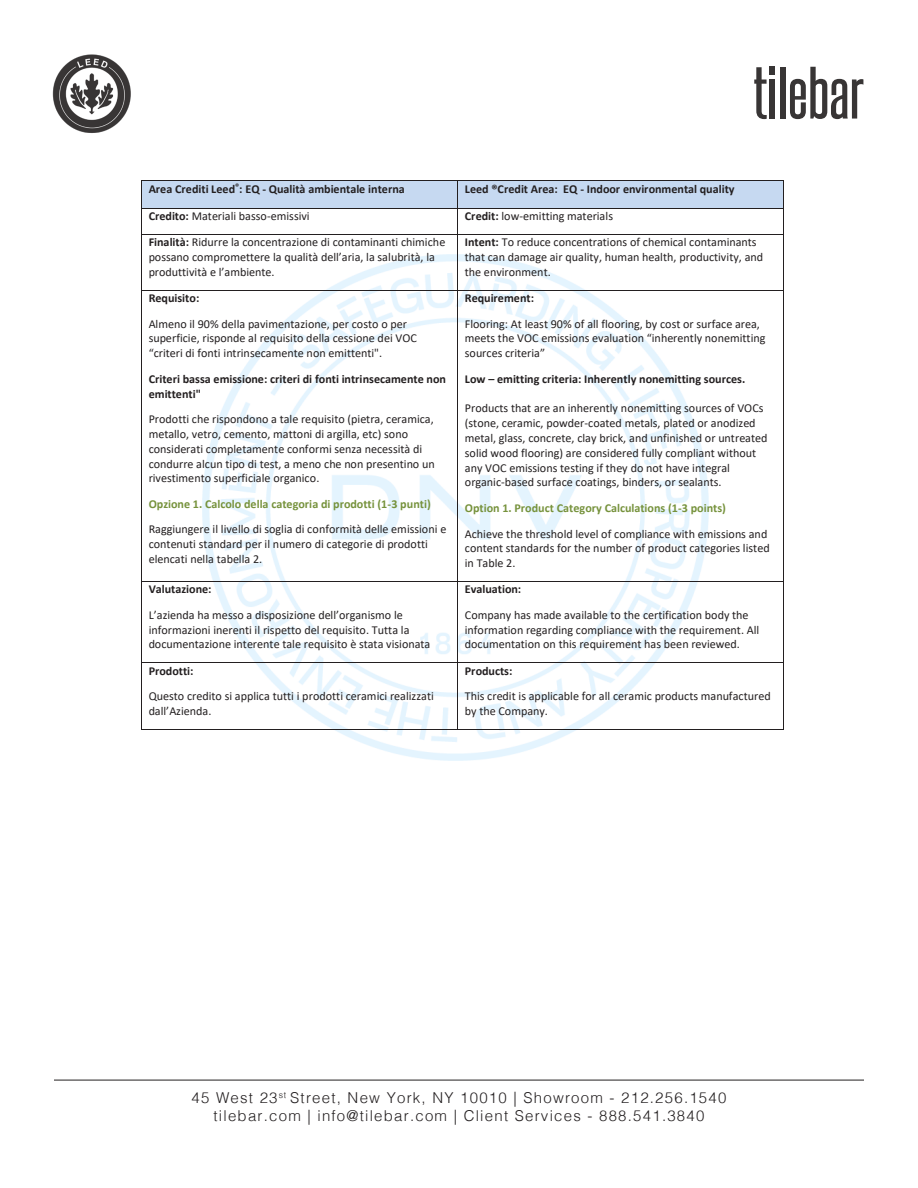
<style>
.page{position:relative;width:918px;height:1188px;background:#fff}
.page>*{position:absolute;margin:0;border:0;box-sizing:border-box;transform-origin:0 0}
.t1{font:300 15px/18px "Helvetica";letter-spacing:.08em;color:#231f20;text-align:center}
.t2{font:12.15px/14.7px "Calibri";color:#231f20}
.t3{font:700 12.15px/14.7px "Calibri";color:#231f20}
.t4{font:8.1px "Arial";letter-spacing:.005em;color:#231f20}
.s1{font-weight:700}
.s2{font-weight:700;color:#76923c}
</style>
<div class="page">
<img style="left:52px;top:54px;width:79px;height:79px">
<hr style="left:54px;top:1080px;width:810px;height:1px;background:#231f20">
<div style="left:770px;top:67px;width:5px;height:8px;background:#383535"></div>
<svg style="left:754px;top:67px;width:13px;height:52px"></svg>
<div style="left:770px;top:79px;width:5px;height:40px;background:#383535"></div>
<div style="left:780px;top:67px;width:6px;height:52px;background:#383535"></div>
<svg style="left:790px;top:67px;width:73px;height:52px"></svg>
<img style="left:187px;top:254px;width:538px;height:507px">
<div style="left:142px;top:181px;width:315px;height:27px;background:#c6d9f1"></div>
<div style="left:458px;top:181px;width:326px;height:27px;background:#c6d9f1"></div>
<hr style="left:142px;top:180px;width:315px;height:1px;background:#231f20">
<hr style="left:458px;top:180px;width:326px;height:1px;background:#231f20">
<hr style="left:142px;top:208px;width:315px;height:1px;background:#231f20">
<hr style="left:458px;top:208px;width:326px;height:1px;background:#231f20">
<svg style="left:141px;top:180px;width:1px;height:55px"></svg>
<hr style="left:142px;top:234px;width:315px;height:1px;background:#231f20">
<svg style="left:457px;top:180px;width:1px;height:55px"></svg>
<hr style="left:458px;top:234px;width:326px;height:1px;background:#231f20">
<hr style="left:141px;top:235px;width:1px;height:55px;background:#231f20">
<hr style="left:457px;top:235px;width:1px;height:55px;background:#231f20">
<hr style="left:784px;top:235px;width:1px;height:55px;background:#231f20">
<hr style="left:142px;top:290px;width:315px;height:1px;background:#231f20">
<hr style="left:458px;top:290px;width:326px;height:1px;background:#231f20">
<hr style="left:141px;top:291px;width:1px;height:290px;background:#231f20">
<hr style="left:457px;top:291px;width:1px;height:290px;background:#231f20">
<hr style="left:784px;top:291px;width:1px;height:290px;background:#231f20">
<hr style="left:142px;top:581px;width:315px;height:1px;background:#231f20">
<hr style="left:458px;top:581px;width:326px;height:1px;background:#231f20">
<hr style="left:141px;top:582px;width:1px;height:81px;background:#231f20">
<hr style="left:457px;top:582px;width:1px;height:81px;background:#231f20">
<hr style="left:784px;top:582px;width:1px;height:81px;background:#231f20">
<hr style="left:142px;top:663px;width:315px;height:1px;background:#231f20">
<hr style="left:458px;top:663px;width:326px;height:1px;background:#231f20">
<hr style="left:141px;top:663px;width:1px;height:66px;background:#231f20">
<hr style="left:142px;top:729px;width:315px;height:1px;background:#231f20">
<hr style="left:457px;top:663px;width:1px;height:66px;background:#231f20">
<hr style="left:458px;top:729px;width:326px;height:1px;background:#231f20">
<hr style="left:784px;top:663px;width:1px;height:66px;background:#231f20">
<p class="t3" style="left:149px;top:181px;width:258px">Area Crediti Leed<sup>®</sup>: EQ - Qualità ambientale interna</p>
<p class="t3" style="left:465px;top:181px;width:271px">Leed ®Credit Area: EQ - Indoor environmental quality</p>
<p class="t2" style="left:149px;top:208px;width:163px"><span class="s1">Credito:</span> Materiali basso-emissivi</p>
<p class="t2" style="left:465px;top:208px;width:150px"><span class="s1">Credit:</span> low-emitting materials</p>
<p class="t2" style="left:149px;top:235px;width:298px"><span class="s1">Finalità:</span> Ridurre la concentrazione di contaminanti chimiche possano compromettere la qualità dell’aria, la salubrità, la produttività e l’ambiente.</p>
<p class="t2" style="left:465px;top:235px;width:300px"><span class="s1">Intent:</span> To reduce concentrations of chemical contaminants that can damage air quality, human health, productivity, and the environment.</p>
<p class="t2" style="left:149px;top:285px;width:260px;line-height:25.7px"><span class="s1">Requisito:<br></span>Almeno il 90% della pavimentazione, per costo o per</p>
<p class="t2" style="left:149px;top:331px;width:270px">superficie, risponde al requisito della cessione dei VOC “criteri di fonti intrinsecamente non emittenti".</p>
<p class="t3" style="left:149px;top:371px;width:299px">Criteri bassa emissione: criteri di fonti intrinsecamente non emittenti"</p>
<p class="t2" style="left:149px;top:412px;width:288px">Prodotti che rispondono a tale requisito (pietra, ceramica, metallo, vetro, cemento, mattoni di argilla, etc) sono considerati completamente conformi senza necessità di condurre alcun tipo di test, a meno che non presentino un rivestimento superficiale organico.</p>
<p class="t2" style="left:149px;top:491px;width:299px;line-height:25.7px"><span class="s2">Opzione 1. Calcolo della categoria di prodotti (1-3 punti)<br></span>Raggiungere il livello di soglia di conformità delle emissioni e</p>
<p class="t2" style="left:149px;top:537px;width:281px">contenuti standard per il numero di categorie di prodotti elencati nella tabella 2.</p>
<p class="t2" style="left:465px;top:285px;width:297px;line-height:25.7px"><span class="s1">Requirement:<br></span>Flooring: At least 90% of all flooring, by cost or surface area,</p>
<p class="t2" style="left:465px;top:331px;width:302px">meets the VOC emissions evaluation “inherently nonemitting sources criteria”</p>
<p class="t3" style="left:465px;top:371px;width:282px">Low – emitting criteria: Inherently nonemitting sources.</p>
<p class="t2" style="left:465px;top:401px;width:304px">Products that are an inherently nonemitting sources of VOCs (stone, ceramic, powder-coated metals, plated or anodized metal, glass, concrete, clay brick, and unfinished or untreated solid wood flooring) are considered fully compliant without any VOC emissions testing if they do not have integral organic-based surface coatings, binders, or sealants.</p>
<p class="t2" style="left:465px;top:495px;width:304px;line-height:25.7px"><span class="s2">Option 1. Product Category Calculations (1-3 points)<br></span>Achieve the threshold level of compliance with emissions and</p>
<p class="t2" style="left:465px;top:541px;width:306px">content standards for the number of product categories listed in Table 2.</p>
<p class="t2" style="left:149px;top:576px;width:256px;line-height:25.7px"><span class="s1">Valutazione:<br></span>L’azienda ha messo a disposizione dell’organismo le</p>
<p class="t2" style="left:149px;top:622px;width:283px">informazioni inerenti il rispetto del requisito. Tutta la documentazione interente tale requisito è stata visionata</p>
<p class="t2" style="left:149px;top:658px;width:287px;line-height:25.7px"><span class="s1">Prodotti:<br></span>Questo credito si applica tutti i prodotti ceramici realizzati</p>
<p class="t2" style="left:149px;top:703px;width:64px">dall’Azienda.</p>
<p class="t2" style="left:465px;top:576px;width:285px;line-height:25.7px"><span class="s1">Evaluation:<br></span>Company has made available to the certification body the</p>
<p class="t2" style="left:465px;top:622px;width:296px">information regarding compliance with the requirement. All documentation on this requirement has been reviewed.</p>
<p class="t2" style="left:465px;top:658px;width:307px;line-height:25.7px"><span class="s1">Products:<br></span>This credit is applicable for all ceramic products manufactured</p>
<p class="t2" style="left:465px;top:703px;width:85px">by the Company.</p>
<p class="t1" style="left:192px;top:1087px;width:536px">45 West 23<sup>st</sup> Street, New York, NY 10010 | Showroom - 212.256.1540 tilebar.com | info@tilebar.com | Client Services - 888.541.3840</p>
<p class="t4" style="left:703px;top:1093px;width:48px">Page 7 of 9</p>
</div>
